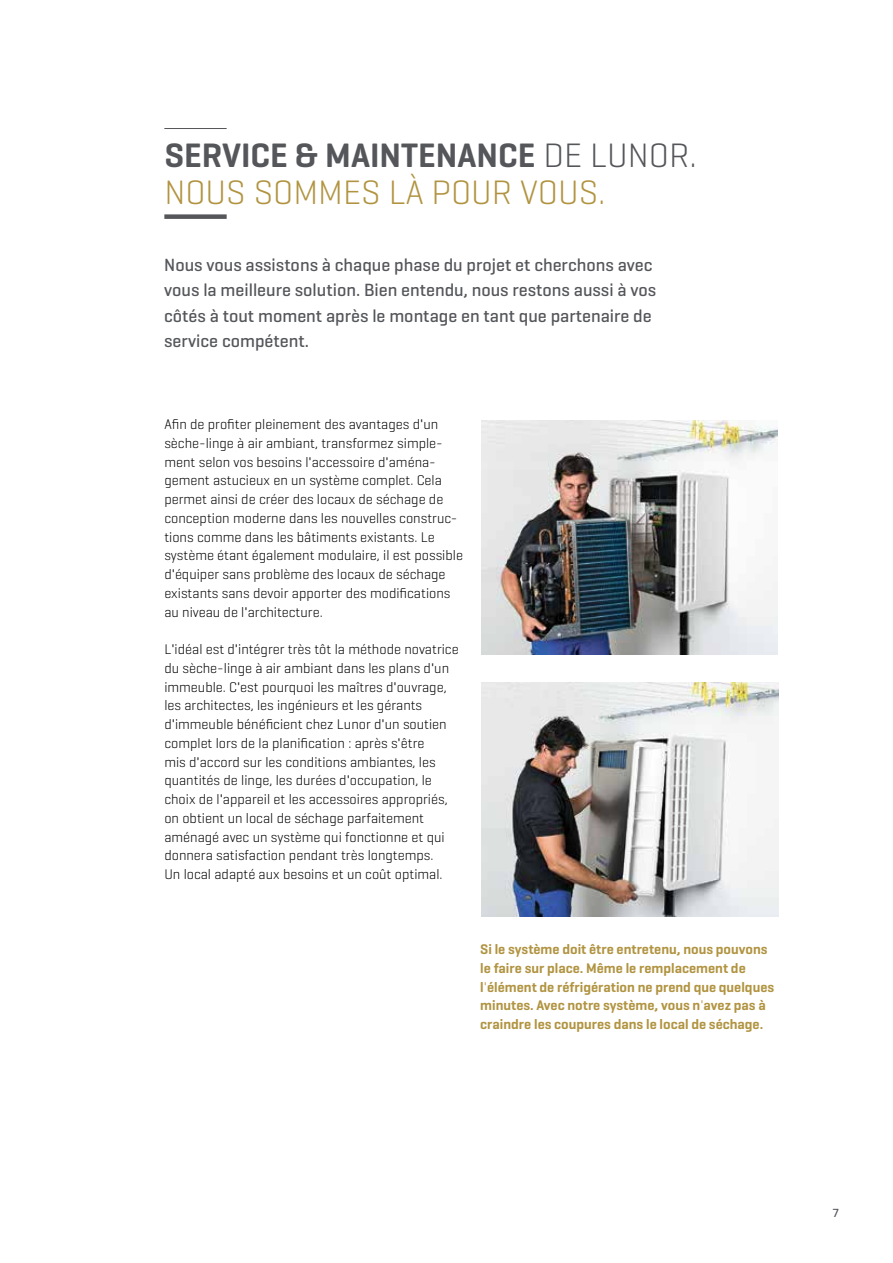
<style>
.page{position:relative;width:893px;height:1263px;background:#fff}
.page>*{position:absolute;margin:0;border:0;box-sizing:border-box;transform-origin:0 0}
.t1{font:300 34.5px/37.5px "Geogrotesque";color:#b19441}
.t2{font:600 34.5px "Geogrotesque";color:#54565a}
.t3{font:500 18px/25.5px "Geogrotesque";color:#54565a}
.t4{font:300 14.25px/18.8px "Geogrotesque";color:#000}
.t5{font:600 14.25px/18.8px "Geogrotesque";color:#b19441}
.t6{font:500 12px "Geogrotesque";color:#54565a}
.s1{font-weight:600;color:#54565a}
.s2{color:#54565a}
.s3{font-weight:400}
</style>
<div class="page">
<hr style="left:164px;top:128px;width:63px;height:1px;background:#54565a">
<div style="left:164px;top:214px;width:63px;height:5px;background:#54565a"></div>
<img style="left:481px;top:420px;width:296px;height:234px">
<img style="left:481px;top:683px;width:297px;height:234px">
<h1 class="t2" style="left:164px;top:133px;width:38px">Service</h1>
<h1 class="t1" style="left:164px;top:135px;width:534px;text-indent:130px"><span class="s1">&amp; MAINTENANCE</span> <span class="s2">de Lun or.<br></span>NOUS SOMMES LÀ POUR VOUS.</h1>
<p class="t3" style="left:164px;top:252px;width:493px">Nous vous assistons à chaque phase du projet et cherchons avec vous la meilleure solution. Bien entendu, nous restons aussi à vos côtés à tout moment après le montage en tant que partenaire de service compétent.</p>
<p class="t4" style="left:164px;top:414px;width:300px">Afin de profiter pleinement des avantages d<span class="s3">'</span>un sèche-linge à air ambiant, transformez simple&shy;ment selon vos besoins l<span class="s3">'</span>accessoire d<span class="s3">'</span>aména&shy;gement astucieux en un système complet. Cela permet ainsi de créer des locaux de séchage de conception moderne dans les nouvelles construc&shy;tions comme dans les bâtiments existants. Le système étant également modulaire, il est possible d<span class="s3">'</span>équiper sans problème des locaux de séchage existants sans devoir apporter des modifications au niveau de l<span class="s3">'</span>architecture.</p>
<p class="t4" style="left:164px;top:639px;width:296px">L<span class="s3">'</span>idéal est d<span class="s3">'</span>intégrer très tôt la méthode novatrice du sèche-linge à air ambiant dans les plans d<span class="s3">'</span>un immeuble. C<span class="s3">'</span>est pourquoi les maîtres d<span class="s3">'</span>ouvrage, les architectes, les ingénieurs et les gérants d<span class="s3">'</span>immeuble bénéficient chez Lunor d<span class="s3">'</span>un soutien complet lors de la planification : après s<span class="s3">'</span>être<br>mis d<span class="s3">'</span>accord sur les conditions ambiantes, les quantités de linge, les durées d<span class="s3">'</span>occupation, le choix de l<span class="s3">'</span>appareil et les accessoires appropriés, on obtient un local de séchage parfaitement aménagé avec un système qui fonctionne et qui donnera satisfaction pendant très longtemps.<br>Un local adapté aux besoins et un coût optimal.</p>
<p class="t5" style="left:480px;top:940px;width:295px">Si le système doit être entretenu, nous pouvons le faire sur place. Même le remplacement de l<span class="s3">'</span>élément de réfrigération ne prend que quelques minutes. Avec notre système, vous n<span class="s3">'</span>avez pas à craindre les coupures dans le local de séchage.</p>
<p class="t6" style="left:832px;top:1205px;width:8px">7</p>
</div>
